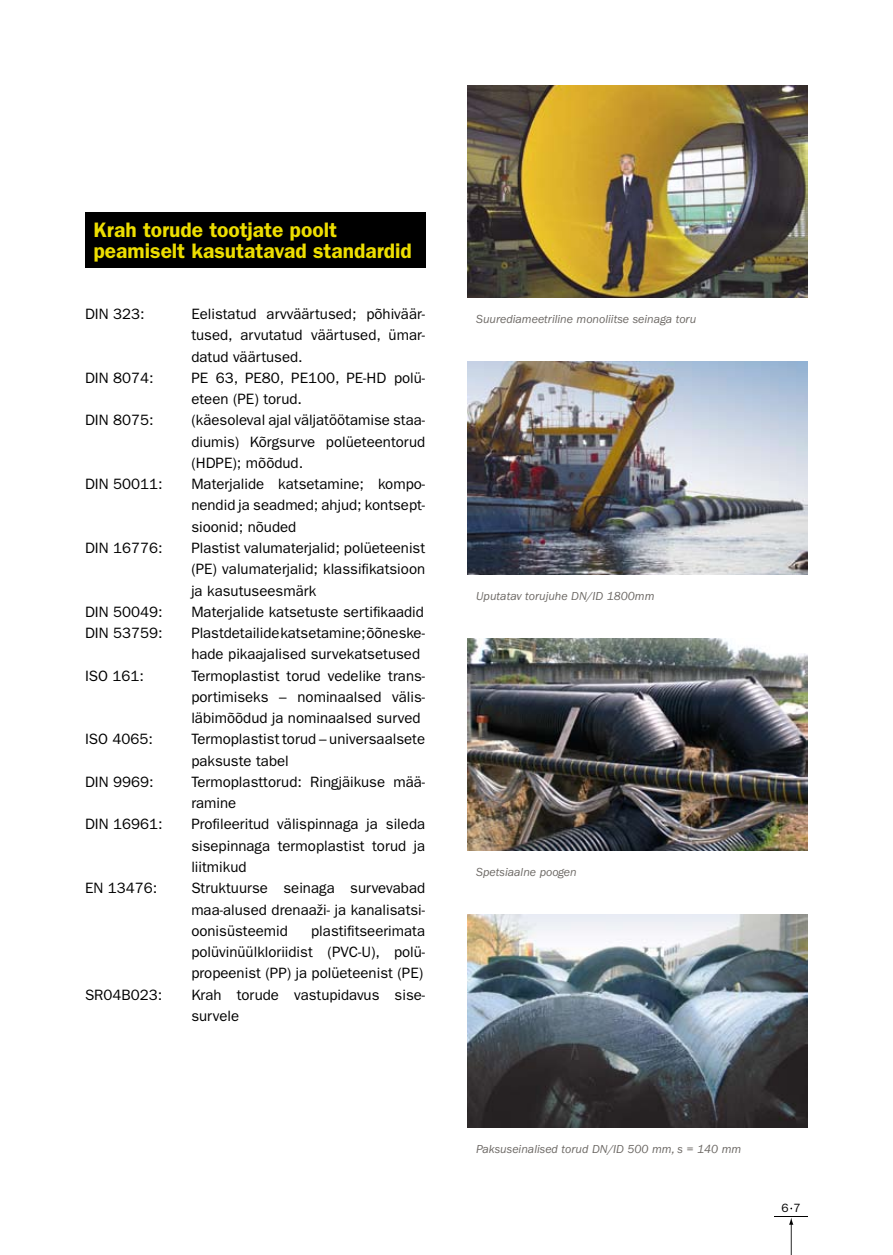
<style>
.page{position:relative;width:893px;height:1255px;background:#fff}
.page>*{position:absolute;margin:0;border:0;box-sizing:border-box;transform-origin:0 0}
.t1{font:600 21px/21px "ITC Franklin Gothic Std";color:#edde00}
.t2{font:15px/21.3px "ITC Franklin Gothic Std";color:#000}
.t3{font:italic 12px "ITC Franklin Gothic Std";color:#6c6864}
.t4{font:12px "ITC Franklin Gothic Std";color:#000}
</style>
<div class="page">
<svg style="left:789px;top:1217px;width:4px;height:37px"></svg>
<hr style="left:775px;top:1215px;width:33px;height:1px;background:#000">
<div style="left:85px;top:213px;width:340px;height:55px;background:#000"></div>
<img style="left:468px;top:85px;width:340px;height:213px">
<img style="left:468px;top:361px;width:340px;height:213px">
<img style="left:468px;top:638px;width:340px;height:212px">
<img style="left:468px;top:914px;width:340px;height:213px">
<h1 class="t1" style="left:94px;top:219px;width:320px">Krah torude tootjate poolt peamiselt kasutatavad standardid</h1>
<p class="t2" style="left:85px;top:303px;width:61px">DIN 323:</p>
<p class="t2" style="left:85px;top:367px;width:70px">DIN 8074:</p>
<p class="t2" style="left:85px;top:409px;width:70px">DIN 8075:</p>
<p class="t2" style="left:85px;top:473px;width:79px">DIN 50011:</p>
<p class="t2" style="left:85px;top:537px;width:79px">DIN 16776:</p>
<p class="t2" style="left:85px;top:601px;width:79px">DIN 50049:<br>DIN 53759:</p>
<p class="t2" style="left:85px;top:665px;width:61px">ISO 161:</p>
<p class="t2" style="left:85px;top:728px;width:70px">ISO 4065:</p>
<p class="t2" style="left:85px;top:771px;width:70px">DIN 9969:</p>
<p class="t2" style="left:85px;top:813px;width:79px">DIN 16961:</p>
<p class="t2" style="left:85px;top:877px;width:74px">EN 13476:</p>
<p class="t2" style="left:85px;top:983px;width:79px">SR04B023:</p>
<p class="t2" style="left:191px;top:303px;width:235px">Eelistatud arvväärtused; põhiväär&shy;tused, arvutatud väärtused, ümar&shy;datud väärtused.<br>PE 63, PE80, PE100, PE-HD polü&shy;eteen (PE) torud.<br>(käesoleval ajal väljatöötamise staa&shy;diumis) Kõrgsurve polüeteentorud (HDPE); mõõdud.<br>Materjalide katsetamine; kompo&shy;nendid ja seadmed; ahjud; kontsept&shy;sioonid; nõuded<br>Plastist valumaterjalid; polüeteenist (PE) valumaterjalid; klassifikatsioon ja kasutuseesmärk<br>Materjalide katsetuste sertifikaadid<br>Plastdetailide katsetamine; õõneske&shy;hade pikaajalised survekatsetused<br>Termoplastist torud vedelike trans&shy;portimiseks – nominaalsed välis&shy;läbimõõdud ja nominaalsed surved<br>Termoplastist torud – universaalsete paksuste tabel<br>Termoplasttorud: Ringjäikuse mää&shy;ramine<br>Profileeritud välispinnaga ja sileda sisepinnaga termoplastist torud ja liitmikud<br>Struktuurse seinaga survevabad maa-alused drenaaži- ja kanalisatsi&shy;oonisüsteemid</p>
<p class="t2" style="left:191px;top:920px;width:235px;text-indent:120px">plastifitseerimata polüvinüülkloriidist (PVC-U), polü&shy;propeenist (PP) ja polüeteenist (PE)<br>Krah torude vastupidavus sise&shy;survele</p>
<p class="t3" style="left:476px;top:312px;width:221px">Suurediameetriline monoliitse seinaga toru</p>
<p class="t3" style="left:476px;top:589px;width:180px">Uputatav torujuhe DN/ID 1800mm</p>
<p class="t3" style="left:476px;top:865px;width:102px">Spetsiaalne poogen</p>
<p class="t3" style="left:476px;top:1142px;width:267px">Paksuseinalised torud DN/ID 500 mm, s = 140 mm</p>
<p class="t4" style="left:781px;top:1201px;width:21px">6 7</p>
</div>
